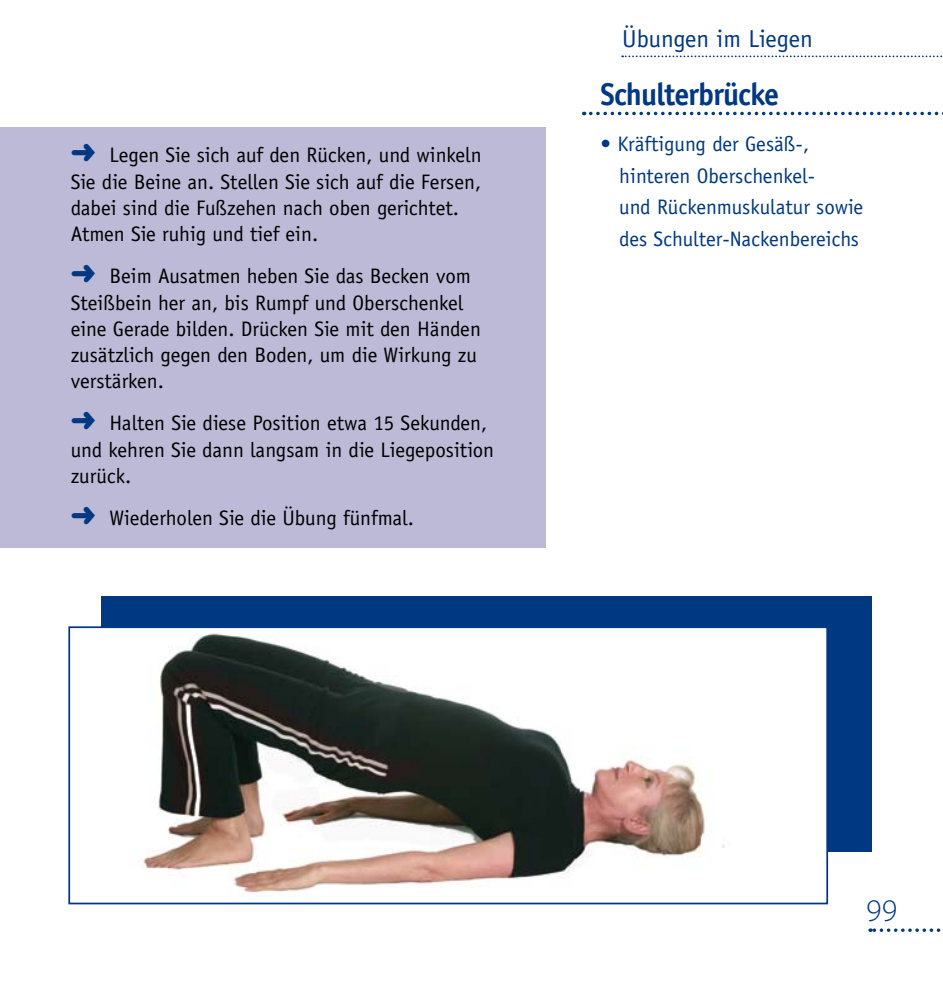
<style>
.page{position:relative;width:943px;height:993px;background:#fff}
.page>*{position:absolute;margin:0;border:0;box-sizing:border-box;transform-origin:0 0}
.t1{font:700 31.5px "Officina Sans";letter-spacing:-.03em;color:#003882;scale:.95 1}
.t2{font:300 31.5px "Myriad Pro";color:#003882}
.t3{font:24.5px "Officina Sans";color:#003882}
.t4{font:21px/26.2px "Officina Sans";color:#000}
.t5{font:21px/31.5px "Officina Sans";color:#003882}
</style>
<div class="page">
<svg style="left:622px;top:55px;width:320px;height:2px"></svg>
<svg style="left:870px;top:928px;width:71px;height:3px"></svg>
<div style="left:102px;top:595px;width:769px;height:256px;background:#003882"></div>
<div style="left:0;top:127px;width:546px;height:420px;background:#bcbad6"></div>
<img style="left:102px;top:629px;width:723px;height:264px">
<div style="left:68px;top:626px;width:760px;height:278px;border:2px solid #003882"></div>
<svg style="left:590px;top:112px;width:353px;height:3px"></svg>
<p class="t4" style="left:71px;top:142px;width:412px;text-indent:39px">Legen Sie sich auf den Rücken, und winkeln Sie die Beine an. Stellen Sie sich auf die Fersen, dabei sind die Fußzehen nach oben gerichtet.<br>Atmen Sie ruhig und tief ein.</p>
<p class="t4" style="left:71px;top:263px;width:412px;text-indent:39px">Beim Ausatmen heben Sie das Becken vom Steißbein her an, bis Rumpf und Oberschenkel eine Gerade bilden. Drücken Sie mit den Händen zusätzlich gegen den Boden, um die Wirkung zu verstärken.</p>
<p class="t4" style="left:71px;top:410px;width:425px;text-indent:39px">Halten Sie diese Position etwa 15 Sekunden, und kehren Sie dann langsam in die Liegeposition zurück.</p>
<p class="t4" style="left:109px;top:504px;width:306px">Wiederholen Sie die Übung fünfmal.</p>
<p class="t3" style="left:622px;top:24px;width:192px">Übungen im Liegen</p>
<h1 class="t1" style="left:600px;top:75px;width:189px">Schulterbrücke</h1>
<p class="t5" style="left:619px;top:128px;width:245px;text-indent:-19px">• Kräftigung der Gesäß-, hinteren Oberschenkel-<br>und Rückenmuskulatur sowie des Schulter-Nackenbereichs</p>
<h1 class="t2" style="left:866px;top:891px;width:16px">99</h1>
</div>
